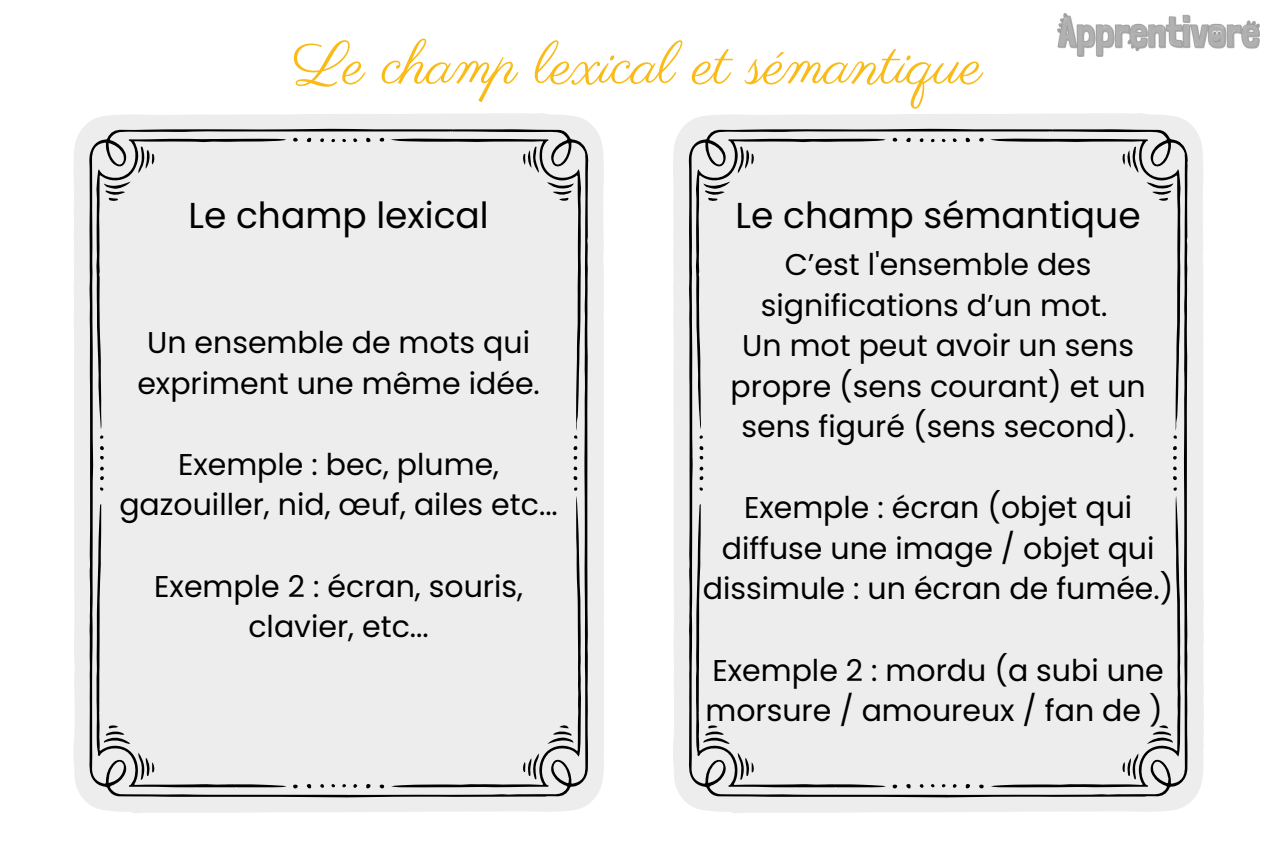
<style>
.page{position:relative;width:1276px;height:851px;background:#fff}
.page>*{position:absolute;margin:0;border:0;box-sizing:border-box;transform-origin:0 0}
.t1{font:60px "Parisienne";color:#fabb17}
.t2{font:36px "Poppins";color:#000}
.t3{font:30px/40.5px "Poppins";color:#000;text-align:center}
</style>
<div class="page">
<img style="left:1057px;top:14px;width:203px;height:43px">
<div style="left:74px;top:113px;width:530px;height:699px;background:#ededed"></div>
<div style="left:673px;top:113px;width:530px;height:699px;background:#ededed"></div>
<p class="t1" style="left:293px;top:28px;width:691px">Le champ lexical et sémantique</p>
<p class="t2" style="left:189px;top:190px;width:302px">Le champ lexical</p>
<p class="t3" style="left:137px;top:322px;width:404px">Un ensemble de mots qui expriment une même idée.</p>
<p class="t3" style="left:119px;top:444px;width:440px">Exemple : bec, plume, gazouiller, nid, œuf, ailes etc...</p>
<p class="t3" style="left:154px;top:565px;width:370px">Exemple 2 : écran, souris, clavier, etc...</p>
<p class="t2" style="left:736px;top:190px;width:406px">Le champ sémantique</p>
<p class="t3" style="left:761px;top:244px;width:348px">C’est l'ensemble des significations d’un mot.</p>
<p class="t3" style="left:730px;top:325px;width:417px">Un mot peut avoir un sens propre (sens courant) et un sens figuré (sens second).</p>
<p class="t3" style="left:703px;top:487px;width:472px">Exemple : écran (objet qui diffuse une image / objet qui dissimule : un écran de fumée.)</p>
<p class="t3" style="left:705px;top:649px;width:460px;text-align:left">Exemple 2 : mordu (a subi une morsure / amoureux / fan de )</p>
</div>
